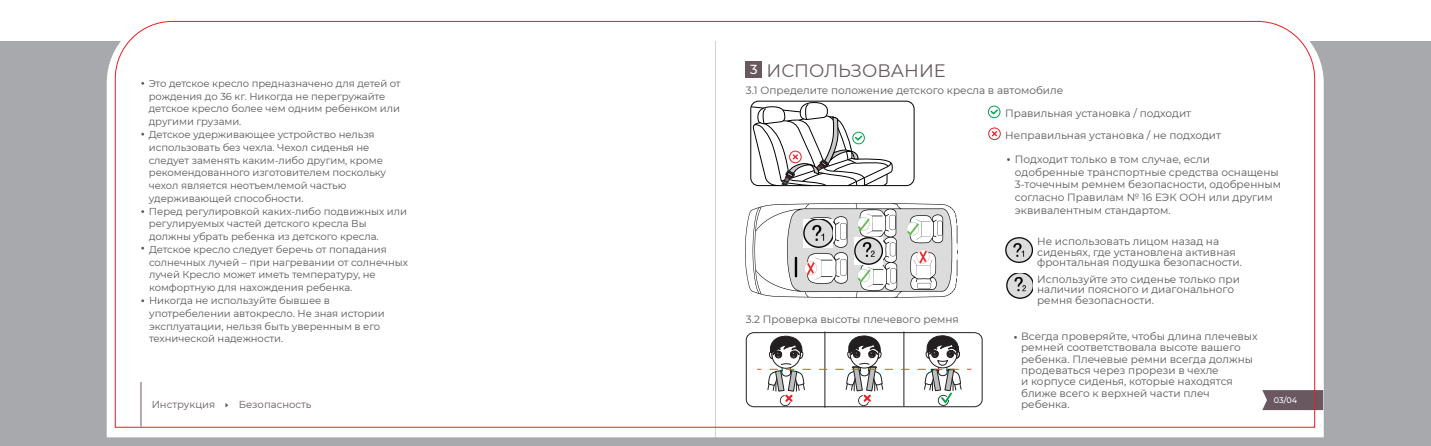
<style>
.page{position:relative;width:1431px;height:446px;background:#fff}
.page>*{position:absolute;margin:0;border:0;box-sizing:border-box;transform-origin:0 0}
.t1{font:18px "Montserrat";color:#69585f}
.t2{font:500 13.05px "Montserrat";color:#fff}
.t3{font:10.5px/11.2px "Montserrat";color:#57585a}
.t4{font:10.05px/12.8px "Montserrat";letter-spacing:-.005em;color:#57585a}
.t5{font:10.05px "Montserrat";color:#69585f}
.t6{font:500 8.1px "Montserrat";color:#fff}
</style>
<div class="page">
<div style="left:0;top:41px;width:1430px;height:404px;background:#a8a9ad"></div>
<div style="left:107px;top:52px;width:608px;height:385px;background:#fff"></div>
<svg style="left:715px;top:50px;width:608px;height:387px;background:#fefbfb"></svg>
<svg style="left:1315px;top:390px;width:8px;height:20px"></svg>
<div style="left:114px;top:20px;width:1201px;height:408px;background:#fff"></div>
<hr style="left:140px;top:382px;width:1px;height:44px;background:#69585f">
<svg style="left:225px;top:402px;width:3px;height:5px"></svg>
<hr style="left:824px;top:331px;width:1px;height:76px;background:#231f20">
<div style="left:746px;top:332px;width:236px;height:74px;border:1px solid #231f20;border-radius:8px"></div>
<div style="left:745px;top:61px;width:17px;height:17px;background:#69585f"></div>
<img style="left:1006px;top:273px;width:27px;height:25px">
<img style="left:1005px;top:237px;width:27px;height:26px">
<svg style="left:757px;top:327px;width:204px;height:79px;background:#d8d6d6"></svg>
<img style="left:745px;top:203px;width:212px;height:95px">
<img style="left:854px;top:237px;width:28px;height:27px">
<img style="left:803px;top:219px;width:29px;height:28px">
<div style="left:750px;top:101px;width:164px;height:85px;border:1px solid #000;border-radius:8px"></div>
<svg style="left:988px;top:128px;width:12px;height:11px"></svg>
<div style="left:988px;top:128px;width:12px;height:12px;border:1px solid #ee1d23;border-radius:50%"></div>
<svg style="left:992px;top:131px;width:5px;height:5px"></svg>
<div style="left:988px;top:106px;width:12px;height:12px;border:1px solid #00a54f;border-radius:50%"></div>
<svg style="left:989px;top:108px;width:10px;height:8px"></svg>
<svg style="left:750px;top:102px;width:143px;height:84px;background:#dbdbda"></svg>
<p class="t4" style="left:149px;top:77px;width:261px">Это детское кресло предназначено для детей от рождения до 36 кг. Никогда не перегружайте детское кресло более чем одним ребенком или другими грузами.<br>Детское удерживающее устройство нельзя использовать без чехла. Чехол сиденья не следует заменять каким-либо другим, кроме рекомендованного изготовителем поскольку чехол является неотъемлемой частью удерживающей способности.<br>Перед регулировкой каких-либо подвижных или регулируемых частей детского кресла Вы должны убрать ребенка из детского кресла.<br>Детское кресло следует беречь от попадания солнечных лучей – при нагревании от солнечных лучей Кресло может иметь температуру, не комфортную для нахождения ребенка.<br>Никогда не используйте бывшее в употребелении автокресло. Не зная истории эксплуатации, нельзя быть уверенным в его технической надежности.</p>
<p class="t5" style="left:152px;top:397px;width:65px">Инструкция</p>
<p class="t5" style="left:239px;top:397px;width:74px">Безопасность</p>
<h1 class="t1" style="left:766px;top:58px;width:181px">ИСПОЛЬЗОВАНИЕ</h1>
<p class="t3" style="left:746px;top:85px;width:319px">3.1 Определите положение детского кресла в автомобиле</p>
<p class="t2" style="left:750px;top:60px;width:9px">3</p>
<p class="t3" style="left:1005px;top:102px;width:217px;line-height:21.9px">Правильная установка / подходит<br>Неправильная установка / не подходит</p>
<p class="t3" style="left:746px;top:313px;width:214px">3.2 Проверка высоты плечевого ремня</p>
<p class="t3" style="left:1015px;top:153px;width:268px;line-height:12.5px">Подходит только в том случае, если одобренные транспортные средства оснащены 3-точечным ремнем безопасности, одобренным согласно Правилам № 16 ЕЭК ООН или другим эквивалентным стандартом.</p>
<p class="t3" style="left:1037px;top:236px;width:206px;line-height:10.5px">Не использовать лицом назад на сиденьях, где установлена активная фронтальная подушка безопасности.</p>
<p class="t3" style="left:1037px;top:273px;width:204px;line-height:10.5px">Используйте это сиденье только при наличии поясного и диагонального ремня безопасности.</p>
<p class="t3" style="left:1021px;top:330px;width:238px">Всегда проверяйте, чтобы длина плечевых ремней соответствовала высоте вашего ребенка. Плечевые ремни всегда должны продеваться через прорези в чехле<br>и корпусе сиденья, которые находятся ближе всего к верхней части плеч ребенка.</p>
<p class="t6" style="left:1273px;top:394px;width:25px">03/04</p>
</div>
